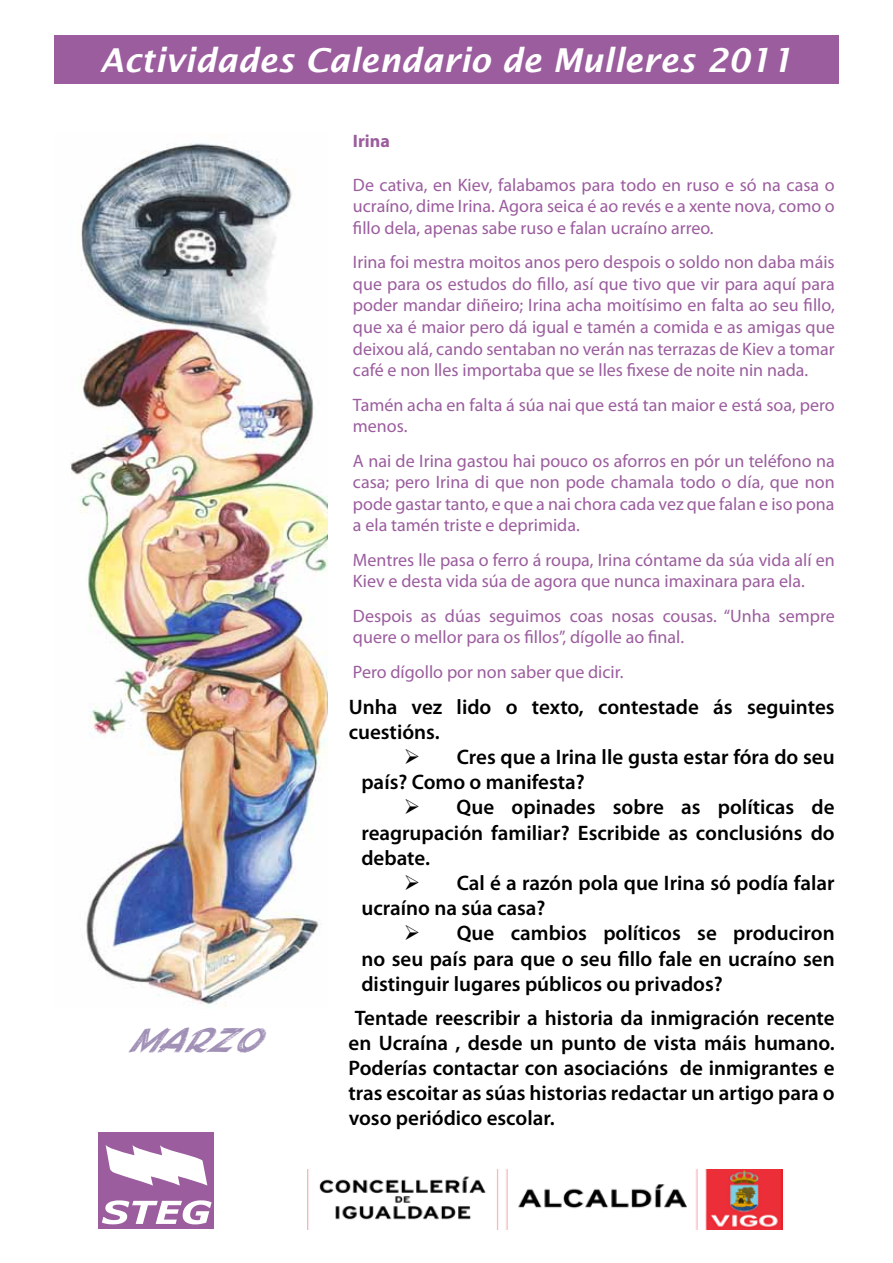
<style>
.page{position:relative;width:893px;height:1263px;background:#fff}
.page>*{position:absolute;margin:0;border:0;box-sizing:border-box;transform-origin:0 0}
.t1{font:italic 600 33px "Lucida Sans";color:#fff}
.t2{font:italic 31.5px "Holmes Titling";color:#a090b6}
.t3{font:600 21px/25.2px "Myriad Pro";color:#000}
.t4{font:18px/21.6px "Myriad Pro";color:#9b5d9e;text-align:justify}
.t5{font:700 18px "Myriad Pro";color:#9b5d9e}
</style>
<div class="page">
<div style="left:54px;top:36px;width:785px;height:48px;background:#9b5d9e"></div>
<div style="left:99px;top:1132px;width:115px;height:97px;background:#9b5d9e"></div>
<svg style="left:102px;top:1200px;width:110px;height:24px"></svg>
<svg style="left:106px;top:1145px;width:101px;height:40px"></svg>
<img style="left:307px;top:1169px;width:475px;height:60px">
<img style="left:71px;top:143px;width:256px;height:863px">
<h1 class="t1" style="left:100px;top:41px;width:695px">Actividades Calendario de Mulleres 2011</h1>
<h2 class="t2" style="left:127px;top:1021px;width:160px">MARZO</h2>
<p class="t5" style="left:353px;top:130px;width:39px">Irina</p>
<p class="t4" style="left:353px;top:174px;width:483px">De cativa, en Kiev, falabamos para todo en ruso e só na casa o ucraíno, dime Irina. Agora seica é ao revés e a xente nova, como o fillo dela, apenas sabe ruso e falan ucraíno arreo.</p>
<p class="t4" style="left:353px;top:251px;width:483px">Irina foi mestra moitos anos pero despois o soldo non daba máis que para os estudos do fillo, así que tivo que vir para aquí para poder mandar diñeiro; Irina acha moitísimo en falta ao seu fillo, que xa é maior pero dá igual e tamén a comida e as amigas que deixou alá, cando sentaban no verán nas terrazas de Kiev a tomar café e non lles importaba que se lles fixese de noite nin nada.</p>
<p class="t4" style="left:353px;top:393px;width:483px">Tamén acha en falta á súa nai que está tan maior e está soa, pero menos.</p>
<p class="t4" style="left:353px;top:449px;width:483px">A nai de Irina gastou hai pouco os aforros en pór un teléfono na casa; pero Irina di que non pode chamala todo o día, que non pode gastar tanto, e que a nai chora cada vez que falan e iso pona a ela tamén triste e deprimida.</p>
<p class="t4" style="left:353px;top:549px;width:483px">Mentres lle pasa o ferro á roupa, Irina cóntame da súa vida alí en<br>Kiev e desta vida súa de agora que nunca imaxinara para ela.</p>
<p class="t4" style="left:353px;top:605px;width:483px">Despois as dúas seguimos coas nosas cousas. “Unha sempre quere o mellor para os fillos”, dígolle ao final.</p>
<p class="t4" style="left:353px;top:660px;width:272px">Pero dígollo por non saber que dicir.</p>
<p class="t3" style="left:349px;top:693px;width:488px">Unha vez lido o texto, contestade ás seguintes cuestións.</p>
<p class="t3" style="left:361px;top:744px;width:475px;text-indent:43px">➢ Cres que a Irina lle gusta estar fóra do seu país? Como o manifesta?</p>
<p class="t3" style="left:361px;top:794px;width:475px;text-align:justify;text-indent:42px">➢ Que opinades sobre as políticas de reagrupación familiar? Escribide as conclusións do debate.</p>
<p class="t3" style="left:361px;top:870px;width:475px;text-indent:43px">➢ Cal é a razón pola que Irina só podía falar ucraíno na súa casa?</p>
<p class="t3" style="left:361px;top:920px;width:475px;text-align:justify;text-indent:43px">➢ Que cambios políticos se produciron no seu país para que o seu fillo fale en ucraíno sen distinguir lugares públicos ou privados?</p>
<p class="t3" style="left:349px;top:1004px;width:488px;text-align:justify">Tentade reescribir a historia da inmigración recente en Ucraína , desde un punto de vista máis humano.<br>Poderías contactar con asociacións de inmigrantes e tras escoitar as súas historias redactar un artigo para o voso periódico escolar.</p>
</div>
